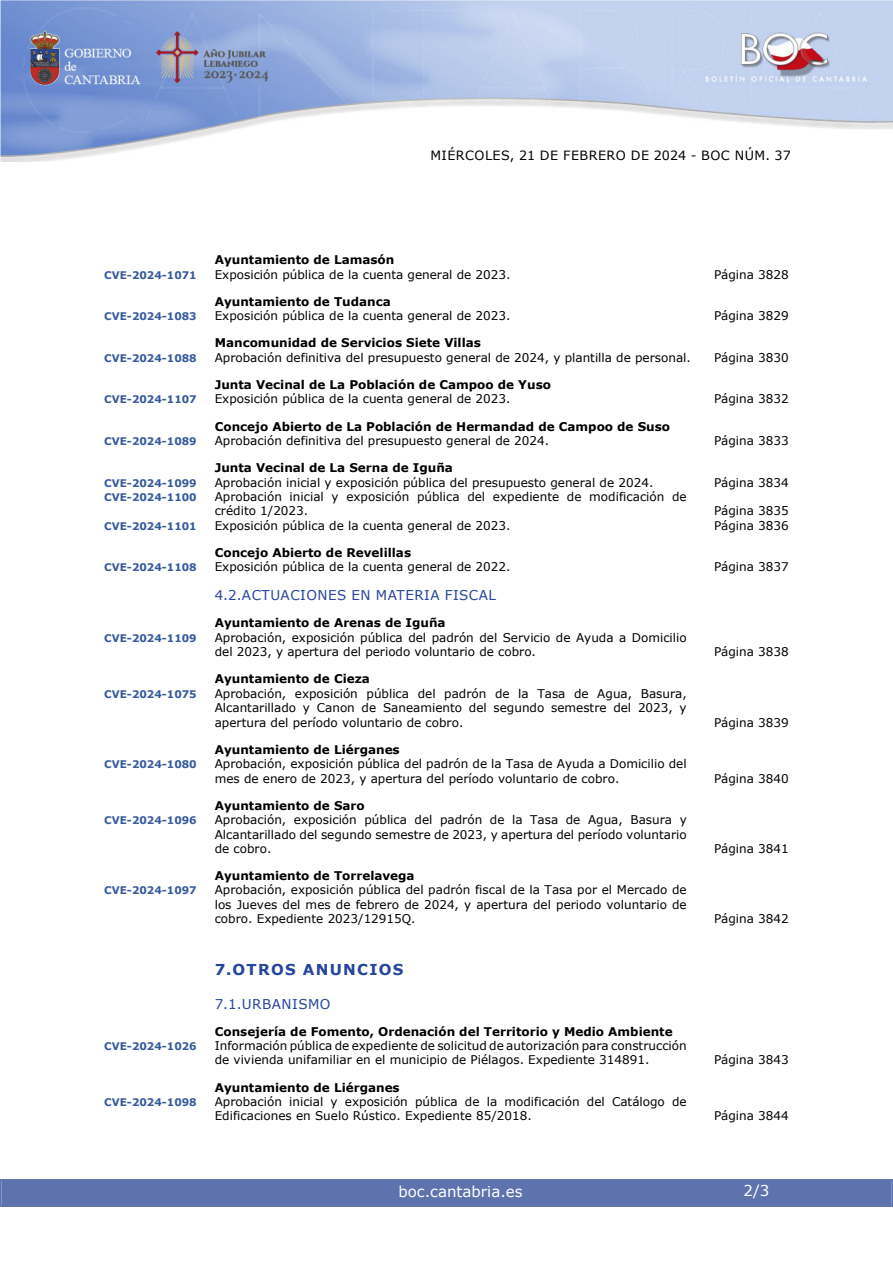
<style>
.page{position:relative;width:893px;height:1263px;background:#fff}
.page>*{position:absolute;margin:0;border:0;box-sizing:border-box;transform-origin:0 0}
.t1{font:15px "Verdana";color:#fff}
.indice_1{font:700 15px "Verdana";letter-spacing:.085em;color:#27459e}
.indice_2{font:13.5px "Verdana";letter-spacing:.035em;color:#27459e}
.t2{font:12.75px "Verdana";letter-spacing:.035em;color:#000}
.indice_4{font:12px/14.4px "Verdana";color:#000}
.indice_3{font:700 12px "Verdana";color:#000}
.indice_4-2{font:700 10.5px "Verdana";color:#385b9e}
</style>
<div class="page">
<img style="left:0;top:0;width:893px;height:161px">
<div style="left:2px;top:1180px;width:889px;height:27px;background:#5e73ae"></div>
<div style="left:0;top:1179px;width:893px;height:28px;border:2px solid #5e73ae"></div>
<h4 class="indice_3" style="left:215px;top:251px;width:181px">Ayuntamiento de Lamasón</h4>
<p class="t2" style="left:430px;top:147px;width:362px">MIÉRCOLES, 21 DE FEBRERO DE 2024 - BOC NÚM. 37</p>
<p class="indice_4-2" style="left:104px;top:267px;width:94px">CVE-2024-1071</p>
<p class="indice_4" style="left:215px;top:267px;width:297px">Exposición pública de la cuenta general de 2023.</p>
<p class="indice_4" style="left:714px;top:267px;width:76px">Página 3828</p>
<h4 class="indice_3" style="left:215px;top:293px;width:178px">Ayuntamiento de Tudanca</h4>
<p class="indice_4-2" style="left:104px;top:309px;width:94px">CVE-2024-1083</p>
<p class="indice_4" style="left:215px;top:309px;width:297px">Exposición pública de la cuenta general de 2023.</p>
<p class="indice_4" style="left:714px;top:309px;width:76px">Página 3829</p>
<h4 class="indice_3" style="left:215px;top:335px;width:268px">Mancomunidad de Servicios Siete Villas</h4>
<p class="indice_4-2" style="left:104px;top:351px;width:94px">CVE-2024-1088</p>
<p class="indice_4" style="left:215px;top:350px;width:478px">Aprobación definitiva del presupuesto general de 2024, y plantilla de personal.</p>
<p class="indice_4" style="left:714px;top:350px;width:76px">Página 3830</p>
<h4 class="indice_3" style="left:215px;top:376px;width:338px">Junta Vecinal de La Población de Campoo de Yuso</h4>
<p class="indice_4-2" style="left:104px;top:392px;width:94px">CVE-2024-1107</p>
<p class="indice_4" style="left:215px;top:392px;width:297px">Exposición pública de la cuenta general de 2023.</p>
<p class="indice_4" style="left:714px;top:392px;width:76px">Página 3832</p>
<h4 class="indice_3" style="left:215px;top:418px;width:457px">Concejo Abierto de La Población de Hermandad de Campoo de Suso</h4>
<p class="indice_4-2" style="left:104px;top:434px;width:94px">CVE-2024-1089</p>
<p class="indice_4" style="left:215px;top:433px;width:336px">Aprobación definitiva del presupuesto general de 2024.</p>
<p class="indice_4" style="left:714px;top:433px;width:76px">Página 3833</p>
<h4 class="indice_3" style="left:215px;top:459px;width:240px">Junta Vecinal de La Serna de Iguña</h4>
<p class="indice_4-2" style="left:104px;top:475px;width:94px">CVE-2024-1099</p>
<p class="indice_4" style="left:215px;top:475px;width:440px">Aprobación inicial y exposición pública del presupuesto general de 2024.</p>
<p class="indice_4" style="left:714px;top:475px;width:76px">Página 3834</p>
<p class="indice_4-2" style="left:104px;top:490px;width:94px">CVE-2024-1100</p>
<p class="indice_4" style="left:215px;top:489px;width:473px">Aprobación inicial y exposición pública del expediente de modificación de crédito 1/2023.</p>
<p class="indice_4" style="left:714px;top:504px;width:76px">Página 3835</p>
<p class="indice_4-2" style="left:104px;top:518px;width:94px">CVE-2024-1101</p>
<p class="indice_4" style="left:215px;top:518px;width:297px">Exposición pública de la cuenta general de 2023.</p>
<p class="indice_4" style="left:714px;top:518px;width:76px">Página 3836</p>
<h4 class="indice_3" style="left:215px;top:544px;width:198px">Concejo Abierto de Revelillas</h4>
<p class="indice_4-2" style="left:104px;top:560px;width:94px">CVE-2024-1108</p>
<p class="indice_4" style="left:215px;top:560px;width:297px">Exposición pública de la cuenta general de 2022.</p>
<p class="indice_4" style="left:714px;top:560px;width:76px">Página 3837</p>
<h3 class="indice_2" style="left:215px;top:586px;width:283px">4.2.ACTUACIONES EN MATERIA FISCAL</h3>
<h4 class="indice_3" style="left:215px;top:614px;width:232px">Ayuntamiento de Arenas de Iguña</h4>
<p class="indice_4-2" style="left:104px;top:630px;width:94px">CVE-2024-1109</p>
<p class="indice_4" style="left:215px;top:630px;width:473px">Aprobación, exposición pública del padrón del Servicio de Ayuda a Domicilio del 2023, y apertura del periodo voluntario de cobro.</p>
<p class="indice_4" style="left:714px;top:644px;width:76px">Página 3838</p>
<h4 class="indice_3" style="left:215px;top:670px;width:157px">Ayuntamiento de Cieza</h4>
<p class="indice_4-2" style="left:104px;top:686px;width:94px">CVE-2024-1075</p>
<p class="indice_4" style="left:215px;top:686px;width:474px;text-align:justify">Aprobación, exposición pública del padrón de la Tasa de Agua, Basura, Alcantarillado y Canon de Saneamiento del segundo semestre del 2023, y apertura del período voluntario de cobro.</p>
<h4 class="indice_3" style="left:215px;top:741px;width:187px">Ayuntamiento de Liérganes</h4>
<p class="indice_4-2" style="left:104px;top:757px;width:94px">CVE-2024-1080</p>
<p class="indice_4" style="left:215px;top:756px;width:473px">Aprobación, exposición pública del padrón de la Tasa de Ayuda a Domicilio del mes de enero de 2023, y apertura del período voluntario de cobro.</p>
<h4 class="indice_3" style="left:215px;top:797px;width:152px">Ayuntamiento de Saro</h4>
<p class="indice_4-2" style="left:104px;top:813px;width:94px">CVE-2024-1096</p>
<p class="indice_4" style="left:215px;top:812px;width:473px;text-align:justify">Aprobación, exposición pública del padrón de la Tasa de Agua, Basura y Alcantarillado del segundo semestre de 2023, y apertura del período voluntario de cobro.</p>
<h4 class="indice_3" style="left:215px;top:867px;width:201px">Ayuntamiento de Torrelavega</h4>
<p class="indice_4-2" style="left:104px;top:883px;width:94px">CVE-2024-1097</p>
<p class="indice_4" style="left:215px;top:883px;width:473px;text-align:justify">Aprobación, exposición pública del padrón fiscal de la Tasa por el Mercado de los Jueves del mes de febrero de 2024, y apertura del periodo voluntario de cobro. Expediente 2023/12915Q.</p>
<h2 class="indice_1" style="left:215px;top:959px;width:190px">7.OTROS ANUNCIOS</h2>
<h3 class="indice_2" style="left:215px;top:994px;width:117px">7.1.URBANISMO</h3>
<h4 class="indice_3" style="left:215px;top:1023px;width:459px">Consejería de Fomento, Ordenación del Territorio y Medio Ambiente</h4>
<p class="indice_4-2" style="left:104px;top:1039px;width:94px">CVE-2024-1026</p>
<p class="indice_4" style="left:215px;top:1038px;width:473px">Información pública de expediente de solicitud de autorización para construcción de vivienda unifamiliar en el municipio de Piélagos. Expediente 314891.</p>
<h4 class="indice_3" style="left:215px;top:1079px;width:187px">Ayuntamiento de Liérganes</h4>
<p class="indice_4-2" style="left:104px;top:1095px;width:94px">CVE-2024-1098</p>
<p class="indice_4" style="left:215px;top:1094px;width:473px">Aprobación inicial y exposición pública de la modificación del Catálogo de<br>Edificaciones en Suelo Rústico. Expediente 85/2018.</p>
<p class="t1" style="left:398px;top:1181px;width:126px">boc.cantabria.es</p>
<p class="indice_4" style="left:714px;top:715px;width:76px">Página 3839</p>
<p class="indice_4" style="left:714px;top:771px;width:76px">Página 3840</p>
<p class="indice_4" style="left:714px;top:841px;width:76px">Página 3841</p>
<p class="indice_4" style="left:714px;top:911px;width:76px">Página 3842</p>
<p class="indice_4" style="left:714px;top:1053px;width:76px">Página 3843</p>
<p class="indice_4" style="left:714px;top:1109px;width:76px">Página 3844</p>
<p class="t1" style="left:744px;top:1180px;width:27px">2/3</p>
</div>
